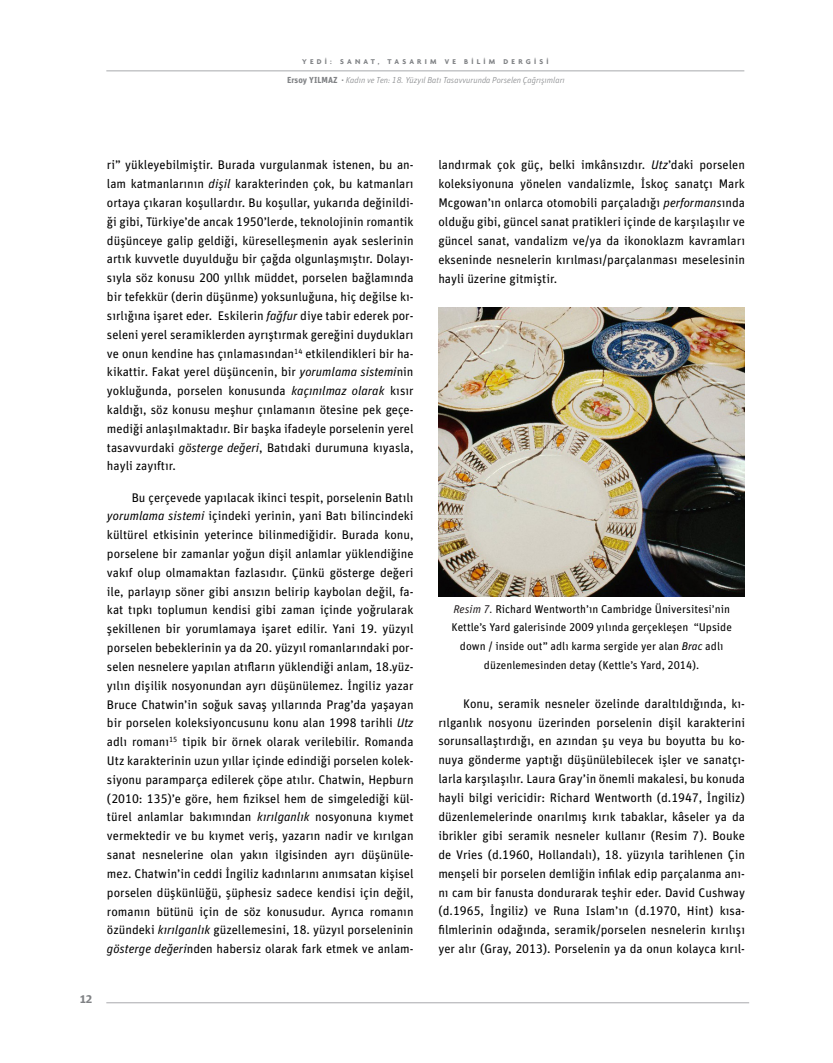
<style>
.page{position:relative;width:833px;height:1063px;background:#fff}
.page>*{position:absolute;margin:0;border:0;box-sizing:border-box;transform-origin:0 0}
.t1{font:12.5px/18.9px "FF Unit Pro";color:#000;text-align:justify}
.t2{font:700 12.5px "Sarre";color:#808285}
.t3{font:11.25px/18.8px "FF Unit Pro";color:#000;text-align:center}
.t4{font:italic 300 8.75px "FF Unit Pro";color:#808285}
.t5{font:700 7.5px "Agenda";letter-spacing:.43em;color:#808285}
.s1{font-weight:700;font-style:normal}
.s2{font-style:italic}
.s3{font-style:italic;color:#231f20}
</style>
<div class="page">
<hr style="left:106px;top:71px;width:638px;height:1px;background:#a8a9ad">
<hr style="left:106px;top:1003px;width:643px;height:1px;background:#a8a9ad">
<img style="left:438px;top:307px;width:306px;height:290px">
<p class="t5" style="left:302px;top:57px;width:248px">YEDİ: SANAT, TASARIM VE BİLİM DERGİSİ</p>
<p class="t4" style="left:287px;top:75px;width:279px"><span class="s1">Ersoy YILMAZ ·</span> Kadın ve Ten: 18. Yüzyıl Batı Tasavvurunda Porselen Çağrışımları</p>
<p class="t1" style="left:107px;top:155px;width:308px">ri” yükleyebilmiştir. Burada vurgulanmak istenen, bu an&shy;lam katmanlarının <span class="s2">dişil</span> karakterinden çok, bu katmanları ortaya çıkaran koşullardır. Bu koşullar, yukarıda değinildi&shy;ği gibi, Türkiye’de ancak 1950’lerde, teknolojinin romantik düşünceye galip geldiği, küreselleşmenin ayak seslerinin artık kuvvetle duyulduğu bir çağda olgunlaşmıştır. Dolayı&shy;sıyla söz konusu 200 yıllık müddet, porselen bağlamında bir tefekkür (derin düşünme) yoksunluğuna, hiç değilse kı&shy;sırlığına işaret eder. Eskilerin <span class="s2">fağfur</span> diye tabir ederek por&shy;seleni yerel seramiklerden ayrıştırmak gereğini duydukları ve onun kendine has çınlamasından<sup>14</sup> etkilendikleri bir ha&shy;kikattir. Fakat yerel düşüncenin, bir <span class="s2">yorumlama sistemi</span>nin yokluğunda, porselen konusunda <span class="s2">kaçınılmaz olarak</span> kısır kaldığı, söz konusu meşhur çınlamanın ötesine pek geçe&shy;mediği anlaşılmaktadır. Bir başka ifadeyle porselenin yerel tasavvurdaki <span class="s2">gösterge değeri</span>, Batıdaki durumuna kıyasla, hayli zayıftır.</p>
<p class="t1" style="left:107px;top:487px;width:308px;text-indent:25px">Bu çerçevede yapılacak ikinci tespit, porselenin Batılı <span class="s2">yorumlama sistemi</span> içindeki yerinin, yani Batı bilincindeki kültürel etkisinin yeterince bilinmediğidir. Burada konu, porselene bir zamanlar yoğun dişil anlamlar yüklendiğine vakıf olup olmamaktan fazlasıdır. Çünkü gösterge değeri ile, parlayıp söner gibi ansızın belirip kaybolan değil, fa&shy;kat tıpkı toplumun kendisi gibi zaman içinde yoğrularak şekillenen bir yorumlamaya işaret edilir. Yani 19. yüzyıl porselen bebeklerinin ya da 20. yüzyıl romanlarındaki por&shy;selen nesnelere yapılan atıfların yüklendiği anlam, 18.yüz&shy;yılın dişilik nosyonundan ayrı düşünülemez. İngiliz yazar Bruce Chatwin’in soğuk savaş yıllarında Prag’da yaşayan bir porselen koleksiyoncusunu konu alan 1998 tarihli <span class="s2">Utz </span>adlı romanı<sup>15</sup> tipik bir örnek olarak verilebilir. Romanda Utz karakterinin uzun yıllar içinde edindiği porselen kolek&shy;siyonu paramparça edilerek çöpe atılır. Chatwin, Hepburn (2010: 135)’e göre, hem fiziksel hem de simgelediği kül&shy;türel anlamlar bakımından <span class="s2">kırılganlık</span> nosyonuna kıymet vermektedir ve bu kıymet veriş, yazarın nadir ve kırılgan sanat nesnelerine olan yakın ilgisinden ayrı düşünüle&shy;mez. Chatwin’in ceddi İngiliz kadınlarını anımsatan kişisel porselen düşkünlüğü, şüphesiz sadece kendisi için değil, romanın bütünü için de söz konusudur. Ayrıca romanın özündeki <span class="s2">kırılganlık</span> güzellemesini, 18. yüzyıl porseleninin <span class="s2">gösterge değeri</span>nden habersiz olarak fark etmek ve anlam-</p>
<p class="t2" style="left:80px;top:991px;width:14px">12</p>
<p class="t1" style="left:438px;top:155px;width:308px">landırmak çok güç, belki imkânsızdır. <span class="s2">Utz</span>’daki porselen koleksiyonuna yönelen vandalizmle, İskoç sanatçı Mark Mcgowan’ın onlarca otomobili parçaladığı <span class="s2">performans</span>ında olduğu gibi, güncel sanat pratikleri içinde de karşılaşılır ve güncel sanat, vandalizm ve/ya da ikonoklazm kavramları ekseninde nesnelerin kırılması/parçalanması meselesinin hayli üzerine gitmiştir.</p>
<p class="t3" style="left:451px;top:599px;width:282px"><span class="s3">Resim 7.</span> Richard Wentworth’ın Cambridge Üniversitesi’nin Kettle’s Yard galerisinde 2009 yılında gerçekleşen “Upside down / inside out” adlı karma sergide yer alan <span class="s2">Brac</span> adlı düzenlemesinden detay (Kettle’s Yard, 2014).</p>
<p class="t1" style="left:438px;top:693px;width:308px;text-indent:25px">Konu, seramik nesneler özelinde daraltıldığında, kı&shy;rılganlık nosyonu üzerinden porselenin dişil karakterini sorunsallaştırdığı, en azından şu veya bu boyutta bu ko&shy;nuya gönderme yaptığı düşünülebilecek işler ve sanatçı&shy;larla karşılaşılır. Laura Gray’in önemli makalesi, bu konuda hayli bilgi vericidir: Richard Wentworth (d.1947, İngiliz) düzenlemelerinde onarılmış kırık tabaklar, kâseler ya da ibrikler gibi seramik nesneler kullanır (Resim 7). Bouke de Vries (d.1960, Hollandalı), 18. yüzyıla tarihlenen Çin menşeli bir porselen demliğin infilak edip parçalanma anı&shy;nı cam bir fanusta dondurarak teşhir eder. David Cushway (d.1965, İngiliz) ve Runa Islam’ın (d.1970, Hint) kısa&shy;filmlerinin odağında, seramik/porselen nesnelerin kırılışı yer alır (Gray, 2013). Porselenin ya da onun kolayca kırıl-</p>
</div>
